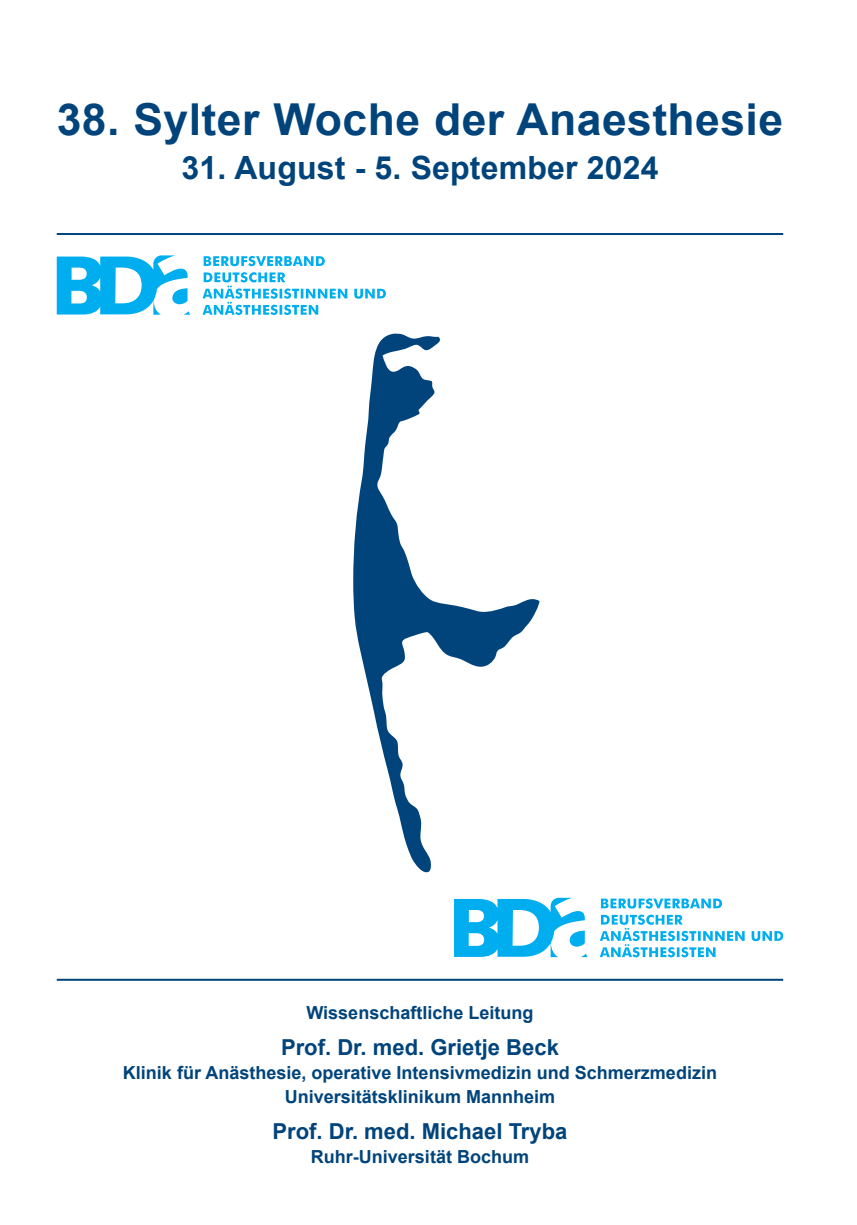
<style>
.page{position:relative;width:857px;height:1225px;background:#fff}
.page>*{position:absolute;margin:0;border:0;box-sizing:border-box;transform-origin:0 0}
.t1{font:700 44px "Arial";letter-spacing:.01em;color:#00447b}
.t2{font:700 32px "Arial";letter-spacing:.005em;color:#00447b}
.t3{font:700 22px "Arial";color:#00447b}
.t4{font:700 18px/24px "Arial";color:#00447b;text-align:center}
</style>
<div class="page">
<hr style="left:57px;top:233px;width:725px;height:2px;background:#00447b">
<hr style="left:57px;top:978px;width:725px;height:2px;background:#00447b">
<svg style="left:353px;top:333px;width:186px;height:540px"></svg>
<svg style="left:57px;top:255px;width:133px;height:60px"></svg>
<svg style="left:202px;top:272px;width:184px;height:43px"></svg>
<svg style="left:203px;top:256px;width:121px;height:10px"></svg>
<svg style="left:454px;top:897px;width:133px;height:60px"></svg>
<svg style="left:599px;top:914px;width:183px;height:43px"></svg>
<svg style="left:600px;top:898px;width:121px;height:10px"></svg>
<h1 class="t1" style="left:57px;top:90px;width:727px">38. Sylter Woche der Anaesthesie</h1>
<h2 class="t2" style="left:181px;top:146px;width:478px">31. August - 5. September 2024</h2>
<p class="t4" style="left:306px;top:1000px;width:228px">Wissenschaftliche Leitung</p>
<p class="t3" style="left:281px;top:1032px;width:279px">Prof. Dr. med. Grietje Beck</p>
<p class="t4" style="left:123px;top:1060px;width:595px">Klinik für Anästhesie, operative Intensivmedizin und Schmerzmedizin<br>Universitätsklinikum Mannheim</p>
<p class="t3" style="left:272px;top:1116px;width:296px">Prof. Dr. med. Michael Tryba</p>
<p class="t4" style="left:311px;top:1144px;width:220px">Ruhr-Universität Bochum</p>
</div>
